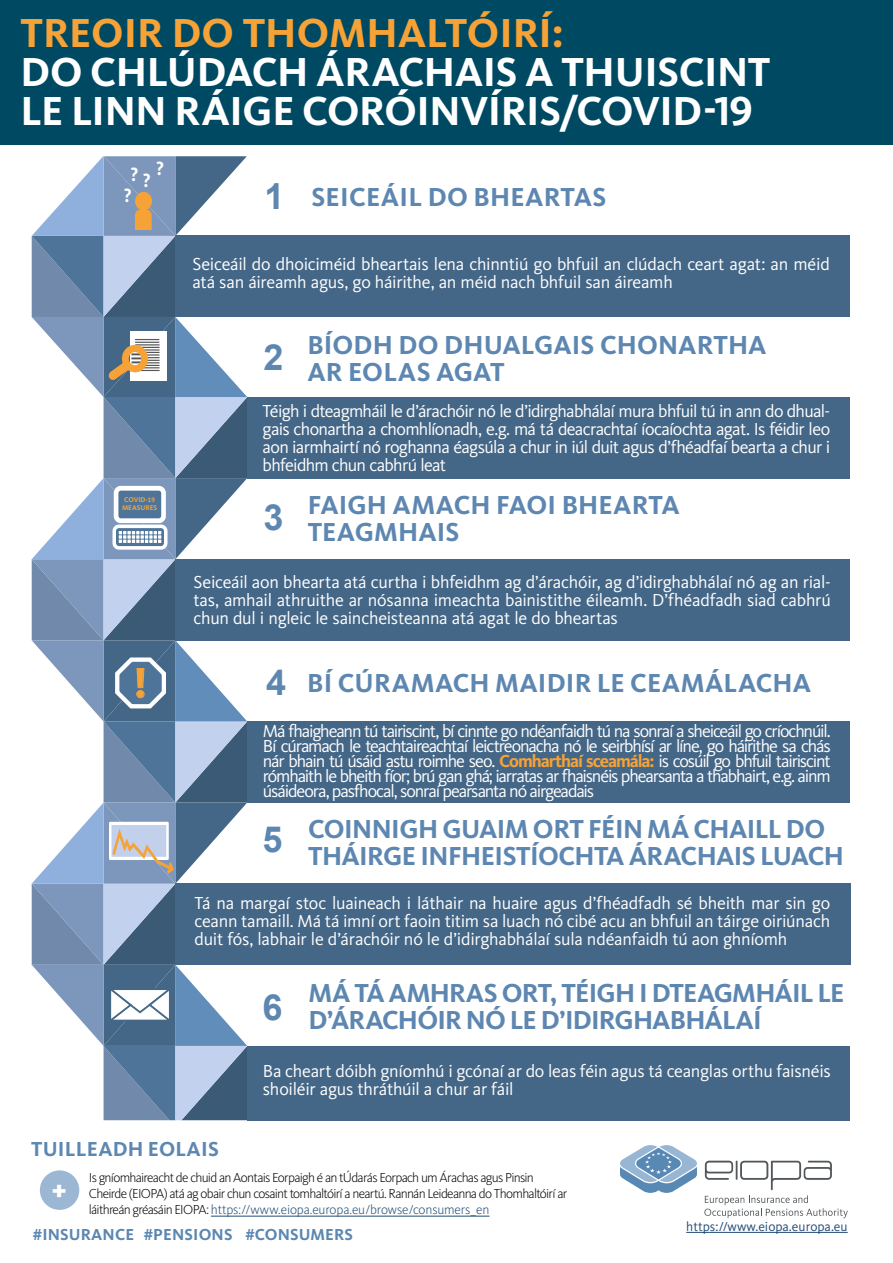
<style>
.page{position:relative;width:893px;height:1263px;background:#fff}
.page>*{position:absolute;margin:0;border:0;box-sizing:border-box;transform-origin:0 0}
.t1{font:700 43.2px "Kievit Pro";color:#f6a236}
.t2{font:700 42px/39px "Kievit Pro";letter-spacing:-.01em;color:#fff}
.t3{font:700 42px "Kievit Pro";color:#f6a236}
.t4{font:700 36px "Arial";color:#5d87b1}
.t5{font:700 27px/27px "Kievit Pro";letter-spacing:-.02em;color:#5d87b1}
.t6{font:700 27px/27px "Kievit Pro";color:#5d87b1}
.t7{font:700 27px/27px "Kievit Pro";letter-spacing:.005em;color:#5d87b1}
.t8{font:700 27px "Kievit Pro";letter-spacing:.01em;color:#5d87b1}
.t9{font:900 27px "Kievit Pro";color:#fff}
.t10{font:700 21px "Kievit Pro";letter-spacing:.01em;color:#5d87b1}
.t11{font:700 19.95px/24px "Kievit Pro";color:#fff;scale:.91 1}
.t12{font:18px/18px "Kievit Pro";letter-spacing:-.015em;color:#fff;text-align:justify}
.t13{font:700 16.5px "Kievit Pro";letter-spacing:.01em;color:#5b87b1}
.t14{font:300 13.5px/16.2px "Kievit Pro";letter-spacing:-.055em;color:#000}
.t15{font:13.5px "Kievit Pro";color:#234c76}
.t16{font:700 7.2px/8.6px "Kievit Pro";color:#f6a236}
.s1{font-family:"Calibri"}
.s2{font-weight:700;color:#f6a236}
.s3{color:#234c76}
</style>
<div class="page">
<div style="left:175px;top:236px;width:674px;height:81px;background:#456787"></div>
<div style="left:247px;top:397px;width:602px;height:81px;background:#456787"></div>
<div style="left:175px;top:559px;width:674px;height:81px;background:#456787"></div>
<div style="left:247px;top:721px;width:602px;height:81px;background:#456787"></div>
<div style="left:175px;top:884px;width:675px;height:81px;background:#456787"></div>
<div style="left:247px;top:1046px;width:602px;height:74px;background:#456787"></div>
<div style="left:1px;top:0;width:892px;height:145px;background:#004962"></div>
<hr style="left:686px;top:1232px;width:162px;height:1px;background:#234c76">
<hr style="left:211px;top:1216px;width:278px;height:1px;background:#234c76">
<div style="left:40px;top:1170px;width:39px;height:40px;background:#9cb7d4;border-radius:50%"></div>
<svg style="left:32px;top:156px;width:215px;height:964px"></svg>
<svg style="left:620px;top:1145px;width:77px;height:48px"></svg>
<svg style="left:704px;top:1160px;width:144px;height:58px"></svg>
<h2 class="t3" style="left:21px;top:8px;width:545px">TREOIR DO THOMHALTÓIRÍ:</h2>
<h2 class="t2" style="left:21px;top:52px;width:751px">DO CHLÚDACH ÁRACHAIS A THUISCINT<br>LE LINN RÁIGE CORÓINVÍRIS/COVID-19</h2>
<p class="t11" style="left:124px;top:159px;width:45px;text-indent:7px">? ? ?</p>
<p class="t11" style="left:143px;top:168px;width:10px">?</p>
<p class="t16" style="left:122px;top:495px;width:36px">COVID-<span class="s1">19<br></span>MEASURES</p>
<h1 class="t1" style="left:134px;top:657px;width:15px">!</h1>
<h3 class="t4" style="left:265px;top:171px;width:22px">1</h3>
<h3 class="t8" style="left:311px;top:180px;width:297px">SEICEÁIL DO BHEARTAS</h3>
<p class="t12" style="left:192px;top:255px;width:639px">Seiceáil do dhoiciméid bheartais lena chinntiú go bhfuil an clúdach ceart agat: an méid atá san áireamh agus, go háirithe, an méid nach bhfuil san áireamh</p>
<h3 class="t4" style="left:263px;top:332px;width:22px">2</h3>
<h3 class="t7" style="left:307px;top:331px;width:461px">BÍODH DO DHUALGAIS CHONARTHA<br>AR EOLAS AGAT</h3>
<p class="t12" style="left:263px;top:401px;width:569px">Téigh i dteagmháil le d’árachóir nó le d’idirghabhálaí mura bhfuil tú in ann do dhual&shy;gais chonartha a chomhlíonadh, e.g. má tá deacrachtaí íocaíochta agat. Is féidir leo aon iarmhairtí nó roghanna éagsúla a chur in iúl duit agus d’fhéadfaí bearta a chur i bhfeidhm chun cabhrú leat</p>
<h3 class="t4" style="left:263px;top:492px;width:22px">3</h3>
<h3 class="t6" style="left:308px;top:492px;width:374px">FAIGH AMACH FAOI BHEARTA<br>TEAGMHAIS</h3>
<p class="t12" style="left:193px;top:573px;width:639px">Seiceáil aon bhearta atá curtha i bhfeidhm ag d’árachóir, ag d’idirghabhálaí nó ag an rial&shy;tas, amhail athruithe ar nósanna imeachta bainistithe éileamh. D’fhéadfadh siad cabhrú chun dul i ngleic le saincheisteanna atá agat le do bheartas</p>
<h3 class="t4" style="left:266px;top:657px;width:22px">4</h3>
<h3 class="t6" style="left:307px;top:670px;width:505px">BÍ CÚRAMACH MAIDIR LE CEAMÁLACHA</h3>
<p class="t12" style="left:263px;top:723px;width:569px;line-height:15px">Má fhaigheann tú tairiscint, bí cinnte go ndéanfaidh tú na sonraí a sheiceáil go críochnúil.<br>Bí cúramach le teachtaireachtaí leictreonacha nó le seirbhísí ar líne, go háirithe sa chás nár bhain tú úsáid astu roimhe seo. <span class="s2">Comharthaí sceamála:</span> is cosúil go bhfuil tairiscint rómhaith le bheith fíor; brú gan ghá; iarratas ar fhaisnéis phearsanta a thabhairt, e.g. ainm úsáideora, pasfhocal, sonraí pearsanta nó airgeadais</p>
<h3 class="t4" style="left:262px;top:814px;width:22px">5</h3>
<h3 class="t5" style="left:308px;top:815px;width:537px">COINNIGH GUAIM ORT FÉIN MÁ CHAILL DO<br>THÁIRGE INFHEISTÍOCHTA ÁRACHAIS LUACH</h3>
<p class="t12" style="left:195px;top:894px;width:637px">Tá na margaí stoc luaineach i láthair na huaire agus d’fhéadfadh sé bheith mar sin go ceann tamaill. Má tá imní ort faoin titim sa luach nó cibé acu an bhfuil an táirge oiriúnach duit fós, labhair le d’árachóir nó le d’idirghabhálaí sula ndéanfaidh tú aon ghníomh</p>
<h3 class="t4" style="left:262px;top:981px;width:22px">6</h3>
<h3 class="t5" style="left:309px;top:979px;width:537px">MÁ TÁ AMHRAS ORT, TÉIGH I DTEAGMHÁIL LE<br>D’ÁRACHÓIR NÓ LE D’IDIRGHABHÁLAÍ</h3>
<p class="t12" style="left:263px;top:1062px;width:569px">Ba cheart dóibh gníomhú i gcónaí ar do leas féin agus tá ceanglas orthu faisnéis shoiléir agus thráthúil a chur ar fáil</p>
<p class="t10" style="left:31px;top:1137px;width:189px">TUILLEADH EOLAIS</p>
<p class="t14" style="left:89px;top:1169px;width:480px">Is gníomhaireacht de chuid an Aontais Eorpaigh é an tÚdarás Eorpach um Árachas agus Pinsin<br>Cheirde (EIOPA) atá ag obair chun cosaint tomhaltóirí a neartú. Rannán Leideanna do Thomhaltóirí ar láithreán gréasáin EIOPA: <span class="s3">https://www.eiopa.europa.eu/browse/consumers_en</span></p>
<h3 class="t9" style="left:52px;top:1172px;width:16px">+</h3>
<p class="t13" style="left:33px;top:1225px;width:322px">#INSURANCE #PENSIONS #CONSUMERS</p>
<p class="t15" style="left:686px;top:1218px;width:163px">https://www.eiopa.europa.eu</p>
</div>
